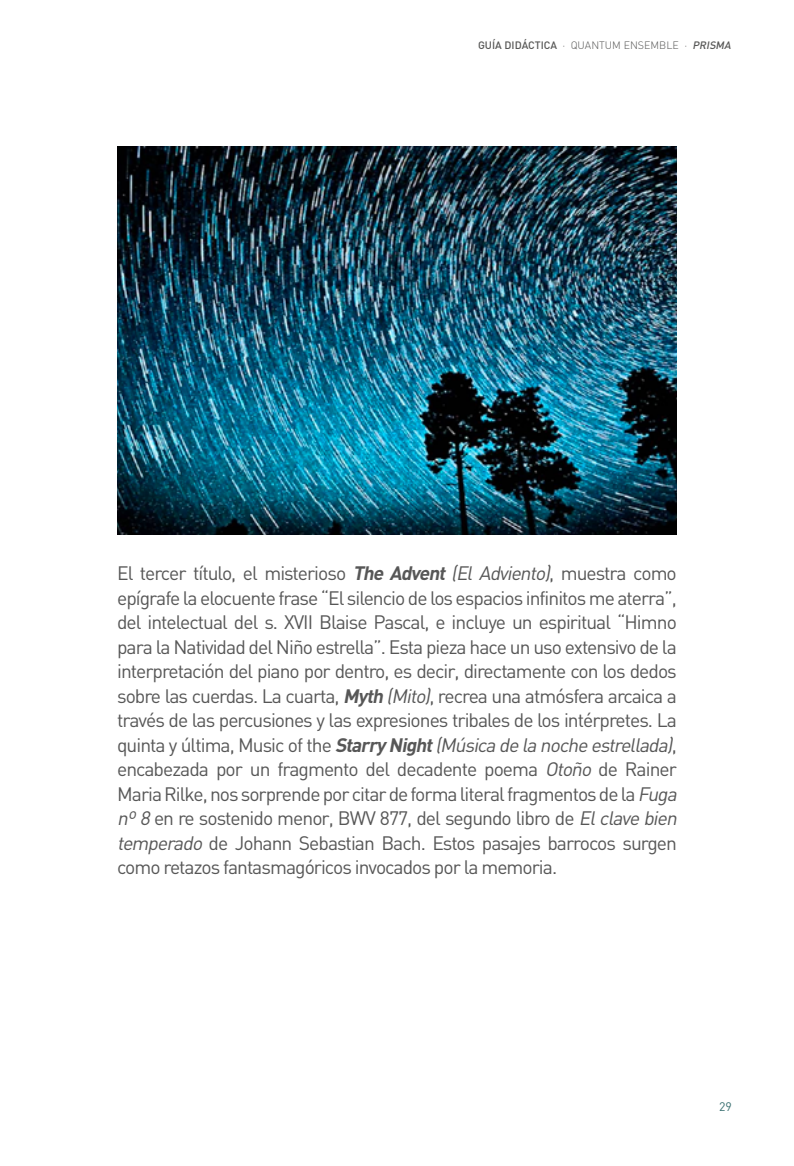
<style>
.page{position:relative;width:794px;height:1166px;background:#fff}
.page>*{position:absolute;margin:0;border:0;box-sizing:border-box;transform-origin:0 0}
.t1{font:19.25px/24.5px "DIN";letter-spacing:-.05em;color:#575757}
.t2{font:12.25px "DIN";color:#397071}
.t3{font:300 10.67px "DIN Pro";color:#575756}
.s1{font-weight:500}
.s2{font-weight:500;font-style:italic}
.s3{font-weight:700;font-style:italic}
.s4{font-style:italic}
</style>
<div class="page">
<img style="left:118px;top:146px;width:559px;height:389px">
<p class="t3" style="left:478px;top:38px;width:257px"><span class="s1">GUÍA DIDÁCTICA</span> · QUANTUM ENSEMBLE · <span class="s2">PRISMA</span></p>
<p class="t1" style="left:117px;top:561px;width:565px">El tercer título, el misterioso <span class="s3">The Advent</span> <span class="s4">(El Adviento)</span>, muestra como epígrafe la elocuente frase “El silencio de los espacios infinitos me aterra”, del intelectual del s. XVII Blaise Pascal, e incluye un espiritual “Himno para la Natividad del Niño estrella”. Esta pieza hace un uso extensivo de la interpretación del piano por dentro, es decir, directamente con los dedos sobre las cuerdas. La cuarta, <span class="s3">Myth</span> <span class="s4">(Mito)</span>, recrea una atmósfera arcaica a través de las percusiones y las expresiones tribales de los intérpretes. La q u i n t a y ú lt i m a , M u s i c o f t h e <span class="s3">Starry Night</span> <span class="s4">(Músicadelanocheestrellada)</span>, encabezada por un fragmento del decadente poema <span class="s4">Otoño</span> de Rainer Maria Rilke, nos sorprende por citar de forma literal fragmentos de la <span class="s4">Fuga nº8</span>en re sostenido menor, BWV 877, del segundo libro de <span class="s4">Elclavebien temperado</span> de Johann Sebastian Bach. Estos pasajes barrocos surgen como retazos fantasmagóricos invocados por la memoria.</p>
<p class="t2" style="left:719px;top:1099px;width:14px">29</p>
</div>
